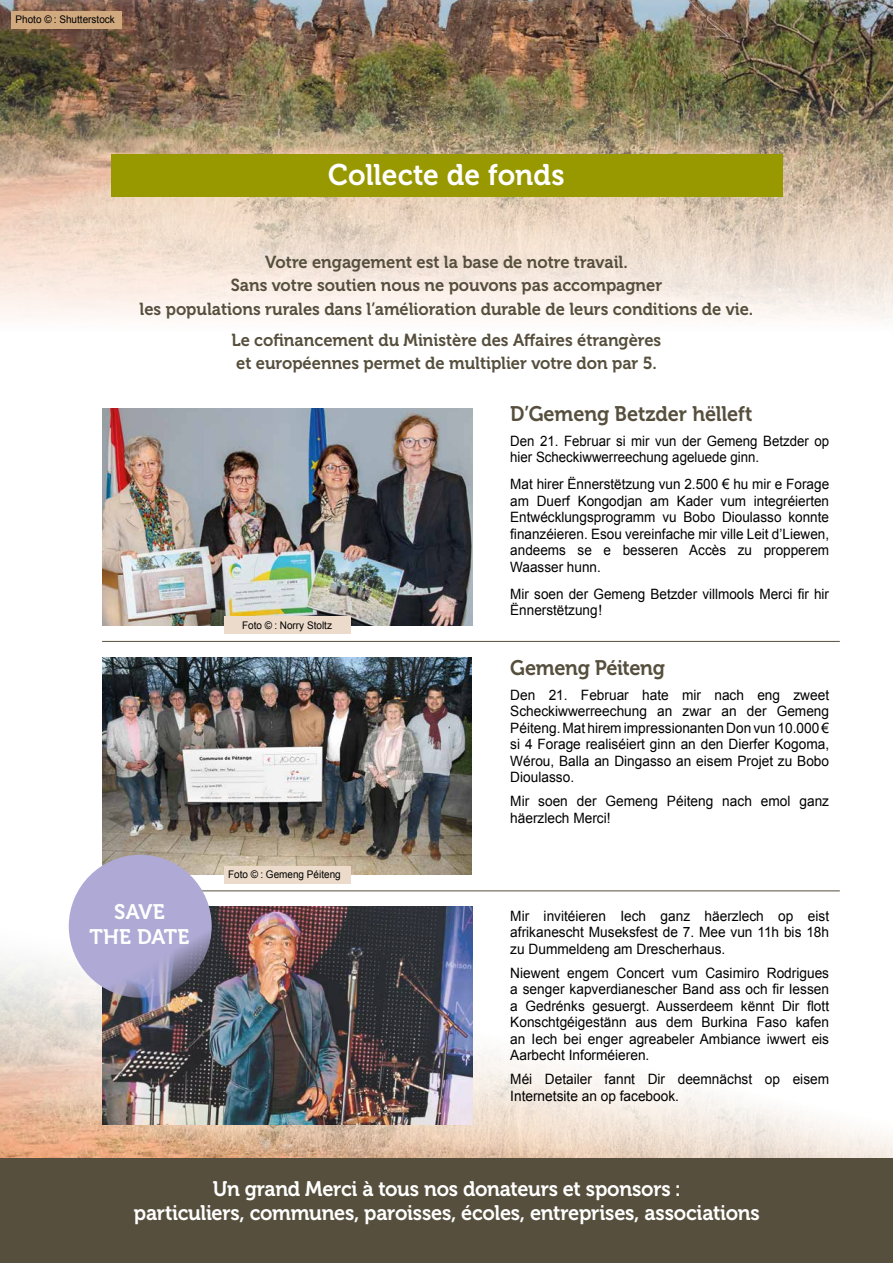
<style>
.page{position:relative;width:893px;height:1263px;background:#fff}
.page>*{position:absolute;margin:0;border:0;box-sizing:border-box;transform-origin:0 0}
.t1{font:29.7px "Museo 700";color:#fff;scale:.95 1}
.t2{font:21px/24px "Museo 700";letter-spacing:-.015em;color:#fff;text-align:center;scale:.95 1}
.t3{font:21px "Museo 700";letter-spacing:-.01em;color:#564f3d;scale:.95 1}
.t4{font:21px/24.6px "Museo 700";letter-spacing:.005em;color:#fff;text-align:center}
.t5{font:17.4px/23.2px "Museo 700";color:#564f3d;text-align:center;scale:.95 1}
.t6{font:14.25px/16.5px "Arial";color:#000;text-align:justify;scale:.96 1}
.t7{font:14.25px/16.5px "Arial";color:#000;text-align:justify;scale:.95 1}
.t8{font:14.25px/16.5px "Arial";color:#000;scale:.93 1}
.t9{font:10.5px "Arial";color:#000;scale:.95 1}
</style>
<div class="page">
<img style="left:0;top:928px;width:893px;height:335px">
<img style="left:1px;top:0;width:892px;height:415px">
<hr style="left:0;top:0;width:1px;height:939px;background:#d7c4a9">
<img style="left:0;top:0;width:1px;height:837px">
<div style="left:111px;top:154px;width:671px;height:43px;background:#989900"></div>
<hr style="left:102px;top:890px;width:738px;height:1px;background:#564f3d">
<hr style="left:102px;top:641px;width:738px;height:1px;background:#564f3d">
<img style="left:102px;top:657px;width:369px;height:218px">
<img style="left:102px;top:408px;width:370px;height:217px">
<img style="left:102px;top:907px;width:370px;height:217px">
<div style="left:69px;top:855px;width:143px;height:143px;background:#afaad5;border-radius:50%"></div>
<div style="left:1px;top:1159px;width:892px;height:104px;background:#564f3d"></div>
<div style="left:224px;top:866px;width:126px;height:17px;background:#ecdbca"></div>
<div style="left:224px;top:617px;width:126px;height:17px;background:#ecdbca"></div>
<div style="left:11px;top:11px;width:111px;height:18px;background:#d0a97f"></div>
<p class="t9" style="left:16px;top:13px;width:106px">Photo © : Shutterstock</p>
<h1 class="t1" style="left:328px;top:158px;width:250px">Collecte de fonds</h1>
<p class="t5" style="left:140px;top:251px;width:647px">Votre engagement est la base de notre travail.<br>Sans votre soutien nous ne pouvons pas accompagner<br>les populations rurales dans l’amélioration durable de leurs conditions de vie.</p>
<p class="t5" style="left:232px;top:328px;width:454px;text-align:left">Le cofinancement du Ministère des Affaires étrangères et européennes permet de multiplier votre don par 5.</p>
<p class="t9" style="left:242px;top:618px;width:96px">Foto © : Norry Stoltz</p>
<p class="t9" style="left:228px;top:867px;width:120px">Foto © : Gemeng Péiteng</p>
<h2 class="t3" style="left:510px;top:402px;width:256px">D’Gemeng Betzder hëlleft</h2>
<p class="t8" style="left:510px;top:433px;width:344px">Den 21. Februar si mir vun der Gemeng Betzder op hier Scheckiwwerreechung ageluede ginn.</p>
<p class="t7" style="left:510px;top:476px;width:337px">Mat hirer Ënnerstëtzung vun 2.500 € hu mir e Forage am Duerf Kongodjan am Kader vum integréierten Entwécklungsprogramm vu Bobo Dioulasso konnte finanzéieren. Esou vereinfache mir ville Leit d’Liewen, andeems se e besseren Accès zu propperem Waasser hunn.</p>
<p class="t7" style="left:510px;top:586px;width:337px">Mir soen der Gemeng Betzder villmools Merci fir hir<br>Ënnerstëtzung!</p>
<h2 class="t3" style="left:510px;top:656px;width:164px">Gemeng Péiteng</h2>
<p class="t6" style="left:510px;top:687px;width:334px">Den 21. Februar hate mir nach eng zweet Scheckiwwerreechung an zwar an der Gemeng Péiteng. Mat hirem impressionanten Don vun 10.000 € si 4 Forage realiséiert ginn an den Dierfer Kogoma, Wérou, Balla an Dingasso an eisem Projet zu Bobo Dioulasso.</p>
<p class="t6" style="left:510px;top:793px;width:334px">Mir soen der Gemeng Péiteng nach emol ganz häerzlech Merci!</p>
<h2 class="t4" style="left:89px;top:900px;width:102px">SAVE<br>THE DATE</h2>
<p class="t6" style="left:510px;top:907px;width:334px">Mir invitéieren Iech ganz häerzlech op eist afrikanescht Museksfest de 7. Mee vun 11h bis 18h zu Dummeldeng am Drescherhaus.</p>
<p class="t6" style="left:510px;top:964px;width:334px">Niewent engem Concert vum Casimiro Rodrigues a senger kapverdianescher Band ass och fir Iessen a Gedrénks gesuergt. Ausserdeem kënnt Dir flott Konschtgéigestänn aus dem Burkina Faso kafen an Iech bei enger agreabeler Ambiance iwwert eis Aarbecht Informéieren.</p>
<p class="t6" style="left:510px;top:1071px;width:334px">Méi Detailer fannt Dir deemnächst op eisem<br>Internetsite an op facebook.</p>
<h2 class="t2" style="left:134px;top:1177px;width:661px">Un grand Merci à tous nos donateurs et sponsors :<br>particuliers, communes, paroisses, écoles, entreprises, associations</h2>
</div>
